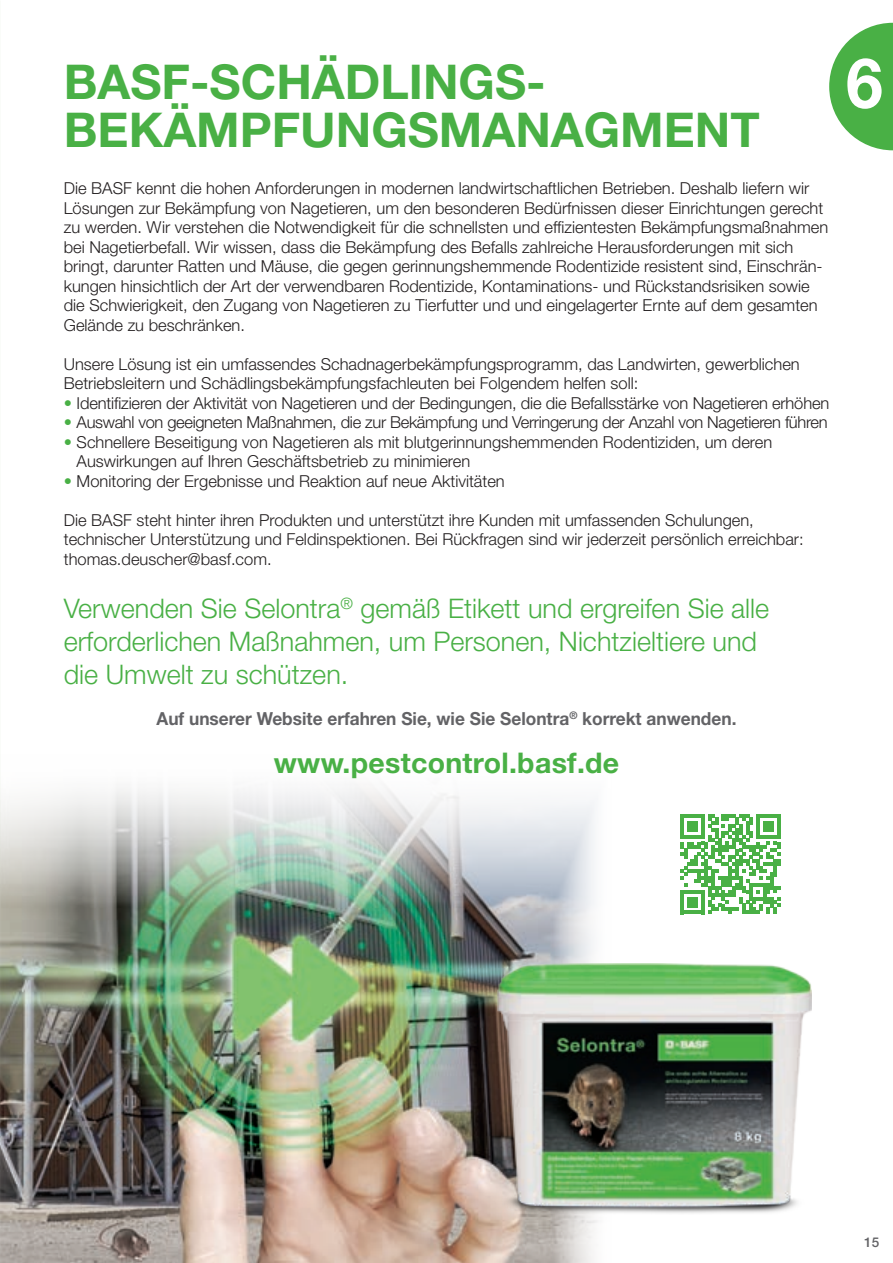
<style>
.page{position:relative;width:893px;height:1263px;background:#fff}
.page>*{position:absolute;margin:0;border:0;box-sizing:border-box;transform-origin:0 0}
.t1{font:700 69.3px "Helvetica Neue LT Std";color:#fff;scale:.96 1}
.t2{font:700 48px/48px "Helvetica Neue LT Std";color:#49b045}
.t3{font:700 28.5px "Helvetica Neue";letter-spacing:.01em;color:#49b045}
.t4{font:300 27px/33px "Helvetica Neue LT Std";color:#49b045}
.t5{font:700 18px "Helvetica Neue LT Std";color:#636366;scale:.96 1}
.t6{font:300 16.5px/19.5px "Helvetica Neue LT Std";color:#231f20}
.t7{font:300 16.5px "Helvetica Neue LT Std";letter-spacing:-.02em;color:#231f20}
.t8{font:500 13.5px "Helvetica Neue LT Std";color:#636366}
.s1{color:#49b045}
</style>
<div class="page">
<svg style="left:829px;top:23px;width:64px;height:127px"></svg>
<img style="left:0;top:787px;width:612px;height:476px">
<img style="left:498px;top:964px;width:314px;height:250px">
<svg style="left:680px;top:814px;width:100px;height:100px"></svg>
<h2 class="t2" style="left:64px;top:57px;width:698px">BASF-SCHÄDLINGS-<br>BEKÄMPFUNGSMANAGMENT</h2>
<h1 class="t1" style="left:846px;top:40px;width:40px">6</h1>
<p class="t6" style="left:64px;top:178px;width:766px">Die BASF kennt die hohen Anforderungen in modernen landwirtschaftlichen Betrieben. Deshalb liefern wir Lösungen zur Bekämpfung von Nagetieren, um den besonderen Bedürfnissen dieser Einrichtungen gerecht zu werden. Wir verstehen die Notwendigkeit für die schnellsten und effizientesten Bekämpfungsmaßnahmen bei Nagetierbefall. Wir wissen, dass die Bekämpfung des Befalls zahlreiche Herausforderungen mit sich bringt, darunter Ratten und Mäuse, die gegen gerinnungshemmende Rodentizide resistent sind, Einschrän&shy;kungen hinsichtlich der Art der verwendbaren Rodentizide, Kontaminations- und Rückstandsrisiken sowie die Schwierigkeit, den Zugang von Nagetieren zu Tierfutter und und eingelagerter Ernte auf dem gesamten Gelände zu beschränken.</p>
<p class="t6" style="left:64px;top:354px;width:737px">Unsere Lösung ist ein umfassendes Schadnagerbekämpfungsprogramm, das Landwirten, gewerblichen<br>Betriebsleitern und Schädlingsbekämpfungsfachleuten bei Folgendem helfen soll:</p>
<p class="t6" style="left:64px;top:393px;width:767px"><span class="s1">•</span> Identifizieren der Aktivität von Nagetieren und der Bedingungen, die die Befallsstärke von Nagetieren erhöhen</p>
<p class="t7" style="left:64px;top:412px;width:765px"><span class="s1">•</span> Auswahl von geeigneten Maßnahmen, die zur Bekämpfung und Verringerung der Anzahl von Nagetieren führen</p>
<p class="t6" style="left:77px;top:432px;width:697px;text-indent:-13px"><span class="s1">•</span> Schnellere Beseitigung von Nagetieren als mit blutgerinnungshemmenden Rodentiziden, um deren<br>Auswirkungen auf Ihren Geschäftsbetrieb zu minimieren</p>
<p class="t6" style="left:64px;top:471px;width:443px"><span class="s1">•</span> Monitoring der Ergebnisse und Reaktion auf neue Aktivitäten</p>
<p class="t6" style="left:64px;top:510px;width:741px">Die BASF steht hinter ihren Produkten und unterstützt ihre Kunden mit umfassenden Schulungen, technischer Unterstützung und Feldinspektionen. Bei Rückfragen sind wir jederzeit persönlich erreichbar: thomas.deuscher@basf.com.</p>
<h3 class="t4" style="left:64px;top:591px;width:707px">Verwenden Sie Selontra<sup>®</sup> gemäß Etikett und ergreifen Sie alle erforderlichen Maßnahmen, um Personen, Nichtzieltiere und die Umwelt zu schützen.</h3>
<p class="t5" style="left:157px;top:707px;width:606px">Auf unserer Website erfahren Sie, wie Sie Selontra<sup>®</sup> korrekt anwenden.</p>
<h3 class="t3" style="left:274px;top:745px;width:347px">www.pestcontrol.basf.de</h3>
<p class="t8" style="left:864px;top:1234px;width:17px">15</p>
</div>
